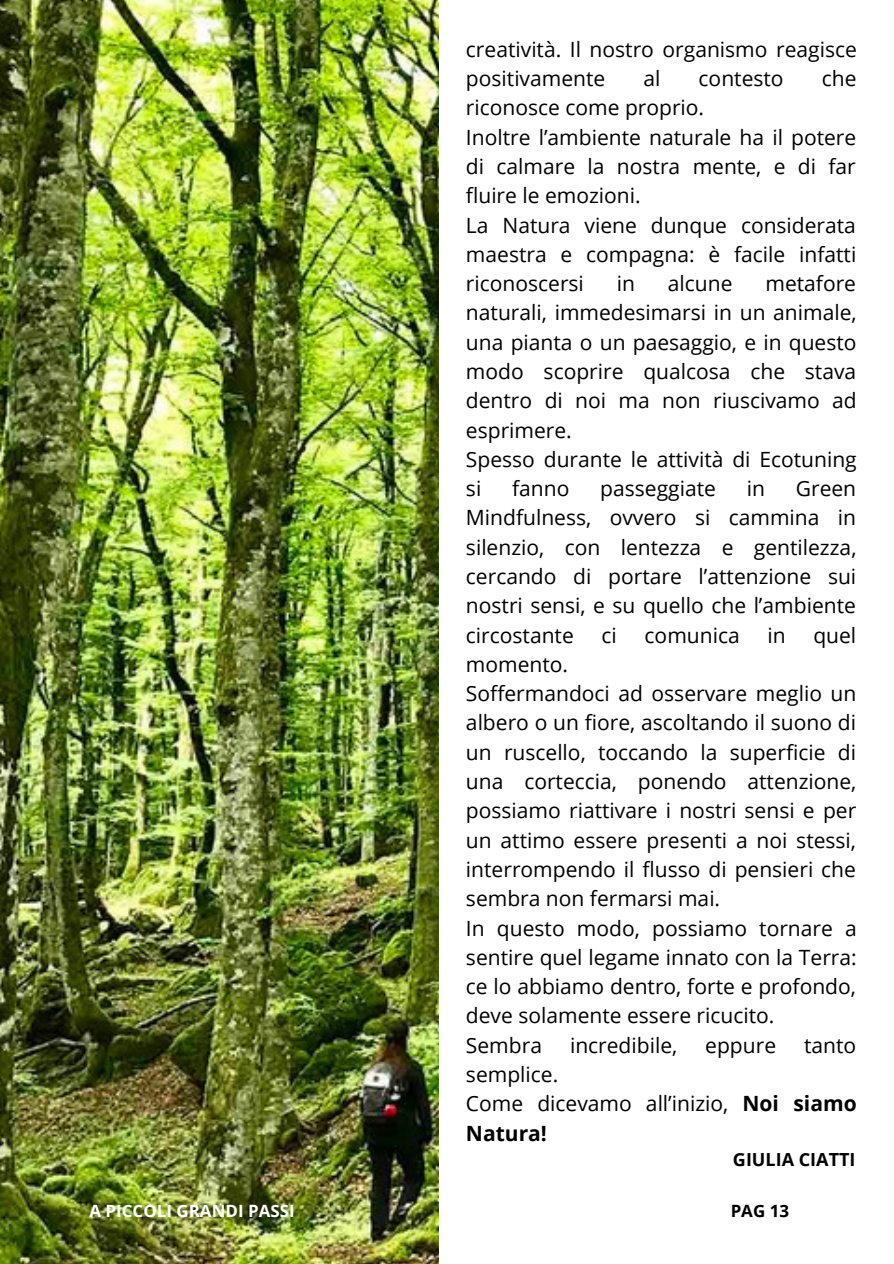
<style>
.page{position:relative;width:894px;height:1264px;background:#fff}
.page>*{position:absolute;margin:0;border:0;box-sizing:border-box;transform-origin:0 0}
.t1{font:21px/29.2px "Open Sans";color:#000;text-align:justify}
.t2{font:700 18px "Open Sans";color:#000}
.t3{font:700 16.95px "Open Sans";color:#fff}
.t4{font:700 16.95px "Open Sans";color:#000}
.s1{font-weight:700}
</style>
<div class="page">
<img style="left:0;top:0;width:438px;height:1263px">
<p class="t1" style="left:466px;top:34px;width:392px">creatività. Il nostro organismo reagisce positivamente</p>
<p class="t1" style="left:643px;top:63px;width:18px">al</p>
<p class="t1" style="left:698px;top:63px;width:86px">contesto</p>
<p class="t1" style="left:821px;top:63px;width:36px">che</p>
<p class="t1" style="left:466px;top:93px;width:240px">riconosce come proprio.</p>
<p class="t1" style="left:466px;top:122px;width:392px">Inoltre l’ambiente naturale ha il potere di calmare la nostra mente, e di far fluire le emozioni.</p>
<p class="t1" style="left:466px;top:210px;width:392px">La Natura viene dunque considerata maestra e compagna: è facile infatti riconoscersi</p>
<p class="t1" style="left:466px;top:268px;width:392px;text-indent:299px">metafore naturali, immedesimarsi in un animale, una pianta o un paesaggio, e in questo modo scoprire qualcosa che stava dentro di noi ma non riuscivamo ad esprimere.</p>
<p class="t1" style="left:466px;top:444px;width:392px">Spesso durante le attività di Ecotuning si</p>
<p class="t1" style="left:616px;top:268px;width:20px">in</p>
<p class="t1" style="left:667px;top:268px;width:66px">alcune</p>
<p class="t1" style="left:512px;top:473px;width:59px">fanno</p>
<p class="t1" style="left:600px;top:473px;width:117px">passeggiate</p>
<p class="t1" style="left:746px;top:473px;width:20px">in</p>
<p class="t1" style="left:466px;top:473px;width:392px;text-indent:330px">Green Mindfulness, ovvero si cammina in silenzio, con lentezza e gentilezza, cercando di portare l’attenzione sui nostri sensi, e su quello che l’ambiente circostante</p>
<p class="t1" style="left:601px;top:620px;width:17px">ci</p>
<p class="t1" style="left:644px;top:620px;width:97px">comunica</p>
<p class="t1" style="left:767px;top:620px;width:20px">in</p>
<p class="t1" style="left:813px;top:620px;width:44px">quel</p>
<p class="t1" style="left:466px;top:649px;width:104px">momento.</p>
<p class="t1" style="left:466px;top:678px;width:392px">Soffermandoci ad osservare meglio un albero o un fiore, ascoltando il suono di un ruscello, toccando la superficie di una corteccia, ponendo attenzione, possiamo riattivare i nostri sensi e per un attimo essere presenti a noi stessi, interrompendo il flusso di pensieri che sembra non fermarsi mai.</p>
<p class="t1" style="left:466px;top:912px;width:392px">In questo modo, possiamo tornare a sentire quel legame innato con la Terra: ce lo abbiamo dentro, forte e profondo, deve solamente essere ricucito.</p>
<p class="t1" style="left:466px;top:1029px;width:77px">Sembra</p>
<p class="t1" style="left:570px;top:1029px;width:109px">incredibile,</p>
<p class="t1" style="left:705px;top:1029px;width:72px">eppure</p>
<p class="t1" style="left:803px;top:1029px;width:54px">tanto</p>
<p class="t1" style="left:466px;top:1059px;width:94px">semplice.</p>
<p class="t1" style="left:466px;top:1088px;width:392px">Come dicevamo all’inizio, <span class="s1">Noi siamo<br>Natura!</span></p>
<p class="t2" style="left:732px;top:1147px;width:124px">GIULIA CIATTI</p>
<p class="t3" style="left:89px;top:1198px;width:207px">A PICCOLI GRANDI PASSI</p>
<p class="t4" style="left:730px;top:1198px;width:60px">PAG 13</p>
</div>
